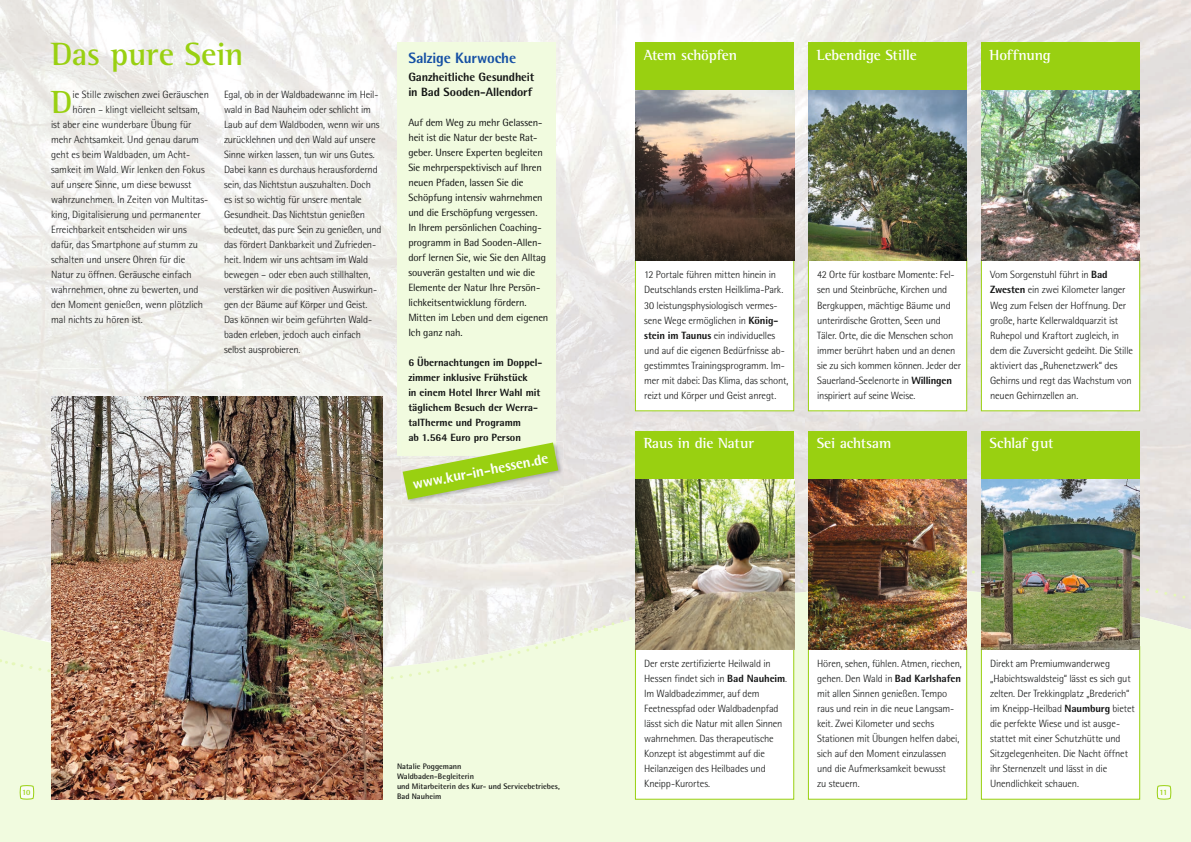
<style>
.page{position:relative;width:1191px;height:842px;background:#fff}
.page>*{position:absolute;margin:0;border:0;box-sizing:border-box;transform-origin:0 0}
.t1{font:700 33px "Rotis Semi Serif Std";letter-spacing:-.005em;color:#99d011}
.t2{font:700 32.8px "Rotis Semi Serif Std";color:#99d011}
.t3{font:700 15px "Rotis Semi Serif Std";letter-spacing:-.01em;color:#fff}
.t4{font:800 15px "Rotis Semi Sans";color:#fff}
.t5{font:800 15px "Rotis Semi Sans";letter-spacing:-.01em;color:#1550a4}
.t6{font:800 12px/15px "Rotis Semi Sans";letter-spacing:-.01em;color:#131414}
.t7{font:300 10.5px/15px "Rotis Semi Sans";letter-spacing:-.015em;color:#131414}
.t8{font:10.5px/15px "Rotis Semi Sans";letter-spacing:-.01em;color:#131414}
.t9{font:800 10.5px/15px "Rotis Semi Sans";letter-spacing:-.005em;color:#131414}
.t10{font:700 8px/10px "Rotis Semi Sans";color:#131414}
.t11{font:700 8px "Rotis Semi Sans";color:#99d011}
.s1{font-weight:800}
</style>
<div class="page">
<img style="left:0;top:106px;width:280px;height:462px">
<img style="left:0;top:0;width:420px;height:106px">
<img style="left:383px;top:495px;width:212px;height:73px">
<img style="left:280px;top:105px;width:122px;height:390px">
<img style="left:420px;top:0;width:771px;height:70px">
<img style="left:556px;top:70px;width:635px;height:389px">
<div style="left:794px;top:494px;width:397px;height:74px;background:#e6e1df"></div>
<div style="left:0;top:691px;width:1191px;height:151px;background:#f1fbdf"></div>
<svg style="left:0;top:568px;width:1191px;height:123px;background:#eef1e3"></svg>
<div style="left:635px;top:431px;width:159px;height:48px;background:#99d011"></div>
<div style="left:981px;top:431px;width:159px;height:48px;background:#99d011"></div>
<div style="left:635px;top:647px;width:158px;height:152px;background:#fff"></div>
<div style="left:635px;top:646px;width:159px;height:153px;border:1px solid #99d011"></div>
<div style="left:981px;top:647px;width:158px;height:152px;background:#fff"></div>
<div style="left:981px;top:646px;width:159px;height:153px;border:1px solid #99d011"></div>
<div style="left:635px;top:43px;width:159px;height:48px;background:#99d011"></div>
<div style="left:808px;top:43px;width:159px;height:48px;background:#99d011"></div>
<div style="left:981px;top:43px;width:159px;height:48px;background:#99d011"></div>
<div style="left:808px;top:431px;width:159px;height:48px;background:#99d011"></div>
<div style="left:635px;top:258px;width:158px;height:153px;background:#fff"></div>
<div style="left:635px;top:258px;width:159px;height:153px;border:1px solid #99d011"></div>
<div style="left:981px;top:258px;width:158px;height:153px;background:#fff"></div>
<div style="left:981px;top:258px;width:159px;height:153px;border:1px solid #99d011"></div>
<div style="left:808px;top:647px;width:158px;height:152px;background:#fff"></div>
<div style="left:808px;top:646px;width:159px;height:153px;border:1px solid #99d011"></div>
<div style="left:808px;top:258px;width:158px;height:153px;background:#fff"></div>
<div style="left:808px;top:258px;width:159px;height:153px;border:1px solid #99d011"></div>
<div style="left:397px;top:43px;width:159px;height:413px;background:#f1fbdf"></div>
<img style="left:402px;top:442px;width:161px;height:62px">
<svg style="left:403px;top:442px;width:155px;height:58px"></svg>
<img style="left:635px;top:479px;width:159px;height:170px">
<img style="left:981px;top:479px;width:159px;height:170px">
<img style="left:635px;top:91px;width:159px;height:170px">
<img style="left:808px;top:91px;width:159px;height:170px">
<img style="left:981px;top:91px;width:159px;height:170px">
<img style="left:808px;top:479px;width:159px;height:170px">
<img style="left:51px;top:397px;width:332px;height:402px">
<svg style="left:20px;top:785px;width:14px;height:19px"></svg>
<svg style="left:1156px;top:785px;width:15px;height:19px"></svg>
<h1 class="t1" style="left:51px;top:34px;width:194px">Das pure Sein</h1>
<h2 class="t2" style="left:51px;top:82px;width:23px">D</h2>
<p class="t7" style="left:73px;top:87px;width:138px">ie Stille zwischen zwei Geräuschen</p>
<p class="t7" style="left:73px;top:102px;width:129px">hören – klingt vielleicht seltsam,</p>
<p class="t7" style="left:51px;top:117px;width:142px">ist aber eine wunderbare Übung für</p>
<p class="t7" style="left:51px;top:132px;width:149px">mehr Achtsamkeit. Und genau darum</p>
<p class="t7" style="left:51px;top:147px;width:141px">geht es beim Waldbaden, um Acht-</p>
<p class="t7" style="left:51px;top:162px;width:155px">samkeit im Wald. Wir lenken den Fokus</p>
<p class="t7" style="left:51px;top:177px;width:142px">auf unsere Sinne, um diese bewusst</p>
<p class="t7" style="left:51px;top:192px;width:159px">wahrzunehmen. In Zeiten von Multitas-</p>
<p class="t7" style="left:51px;top:207px;width:151px">king, Digitalisierung und permanenter</p>
<p class="t7" style="left:51px;top:222px;width:137px">Erreichbarkeit entscheiden wir uns</p>
<p class="t7" style="left:51px;top:237px;width:148px">dafür, das Smartphone auf stumm zu</p>
<p class="t7" style="left:51px;top:252px;width:136px">schalten und unsere Ohren für die</p>
<p class="t7" style="left:51px;top:267px;width:142px">Natur zu öffnen. Geräusche einfach</p>
<p class="t7" style="left:51px;top:282px;width:149px">wahrnehmen, ohne zu bewerten, und</p>
<p class="t7" style="left:51px;top:297px;width:154px">den Moment genießen, wenn plötzlich</p>
<p class="t7" style="left:51px;top:312px;width:93px">mal nichts zu hören ist.</p>
<p class="t7" style="left:224px;top:87px;width:159px">Egal, ob in der Waldbadewanne im Heil&shy;wald in Bad Nauheim oder schlicht im Laub auf dem Waldboden, wenn wir uns zurücklehnen und den Wald auf unsere Sinne wirken lassen, tun wir uns Gutes.<br>Dabei kann es durchaus herausfordernd sein, das Nichtstun auszuhalten. Doch es ist so wichtig für unsere mentale Gesundheit. Das Nichtstun genießen bedeutet, das pure Sein zu genießen, und das fördert Dankbarkeit und Zufrieden&shy;heit. Indem wir uns achtsam im Wald bewegen – oder eben auch stillhalten, verstärken wir die positiven Auswirkun&shy;gen der Bäume auf Körper und Geist.<br>Das können wir beim geführten Wald&shy;baden erleben, jedoch auch einfach selbst ausprobieren.</p>
<h3 class="t5" style="left:408px;top:48px;width:109px">Salzige Kurwoche</h3>
<p class="t6" style="left:408px;top:69px;width:127px">Ganzheitliche Gesundheit in Bad Sooden-Allendorf</p>
<p class="t8" style="left:408px;top:114px;width:141px">Auf dem Weg zu mehr Gelassen&shy;heit ist die Natur der beste Rat&shy;geber. Unsere Experten begleiten<br>Sie mehrperspektivisch auf Ihren neuen Pfaden, lassen Sie die<br>Schöpfung intensiv wahrnehmen und die Erschöpfung vergessen.<br>In Ihrem persönlichen Coaching&shy;programm in Bad Sooden-Allen&shy;dorf lernen Sie, wie Sie den Alltag souverän gestalten und wie die<br>Elemente der Natur Ihre Persön&shy;lichkeitsentwicklung fördern.<br>Mitten im Leben und dem eigenen<br>Ich ganz nah.</p>
<p class="t9" style="left:408px;top:354px;width:135px">6 Übernachtungen im Doppel&shy;zimmer inklusive Frühstück<br>in einem Hotel Ihrer Wahl mit täglichem Besuch der Werra&shy;talTherme und Programm<br>ab 1.564 Euro pro Person</p>
<h3 class="t4" style="left:411px;top:475px;width:139px;rotate:-11deg">www.kur-in-hessen.de</h3>
<h3 class="t3" style="left:643px;top:46px;width:95px">Atem schöpfen</h3>
<h3 class="t3" style="left:816px;top:46px;width:102px">Lebendige Stille</h3>
<h3 class="t3" style="left:989px;top:46px;width:63px">Hoffnung</h3>
<p class="t7" style="left:644px;top:267px;width:146px">12 Portale führen mitten hinein in Deutschlands ersten Heilklima-Park.<br>30 leistungsphysiologisch vermes&shy;sene Wege ermöglichen in <span class="s1">König&shy;stein im Taunus</span> ein individuelles und auf die eigenen Bedürfnisse ab&shy;gestimmtes Trainingsprogramm. Im&shy;mer mit dabei: Das Klima, das schont, reizt und Körper und Geist anregt.</p>
<p class="t7" style="left:990px;top:267px;width:144px">Vom Sorgenstuhl führt in <span class="s1">Bad<br>Zwesten</span> ein zwei Kilometer langer<br>Weg zum Felsen der Hoffnung. Der große, harte Kellerwaldquarzit ist<br>Ruhepol und Kraftort zugleich, in dem die Zuversicht gedeiht. Die Stille aktiviert das „Ruhenetzwerk“ des<br>Gehirns und regt das Wachstum von neuen Gehirnzellen an.</p>
<p class="t7" style="left:817px;top:267px;width:145px">42 Orte für kostbare Momente: Fel&shy;sen und Steinbrüche, Kirchen und Bergkuppen, mächtige Bäume und unterirdische Grotten, Seen und Täler. Orte, die die Menschen schon immer berührt haben und an denen sie zu sich kommen können. Jeder der Sauerland-Seelenorte in <span class="s1">Willingen </span>inspiriert auf seine Weise.</p>
<h3 class="t3" style="left:643px;top:434px;width:112px">Raus in die Natur</h3>
<h3 class="t3" style="left:989px;top:434px;width:65px">Schlaf gut</h3>
<h3 class="t3" style="left:816px;top:434px;width:76px">Sei achtsam</h3>
<p class="t7" style="left:644px;top:656px;width:145px">Der erste zertifizierte Heilwald in<br>Hessen findet sich in <span class="s1">Bad Nauheim</span>.<br>Im Waldbadezimmer, auf dem<br>Feetnesspfad oder Waldbadenpfad lässt sich die Natur mit allen Sinnen wahrnehmen. Das therapeutische<br>Konzept ist abgestimmt auf die<br>Heilanzeigen des Heilbades und<br>Kneipp-Kurortes.</p>
<p class="t7" style="left:990px;top:656px;width:146px">Direkt am Premiumwanderweg „Habichtswaldsteig“ lässt es sich gut zelten. Der Trekkingplatz „Brederich“ im Kneipp-Heilbad <span class="s1">Naumburg</span> bietet die perfekte Wiese und ist ausge&shy;stattet mit einer Schutzhütte und Sitzgelegenheiten. Die Nacht öffnet ihr Sternenzelt und lässt in die Unendlichkeit schauen.</p>
<p class="t7" style="left:817px;top:656px;width:146px">Hören, sehen, fühlen. Atmen, riechen, gehen. Den Wald in <span class="s1">Bad Karlshafen </span>mit allen Sinnen genießen. Tempo raus und rein in die neue Langsam&shy;keit. Zwei Kilometer und sechs<br>Stationen mit Übungen helfen dabei, sich auf den Moment einzulassen und die Aufmerksamkeit bewusst<br>zu steuern.</p>
<p class="t10" style="left:397px;top:762px;width:164px">Natalie Poggemann<br>Waldbaden-Begleiterin<br>und Mitarbeiterin des Kur- und Servicebetriebes,<br>Bad Nauheim</p>
<p class="t11" style="left:22px;top:787px;width:10px">10</p>
<p class="t11" style="left:1159px;top:787px;width:9px">11</p>
</div>
